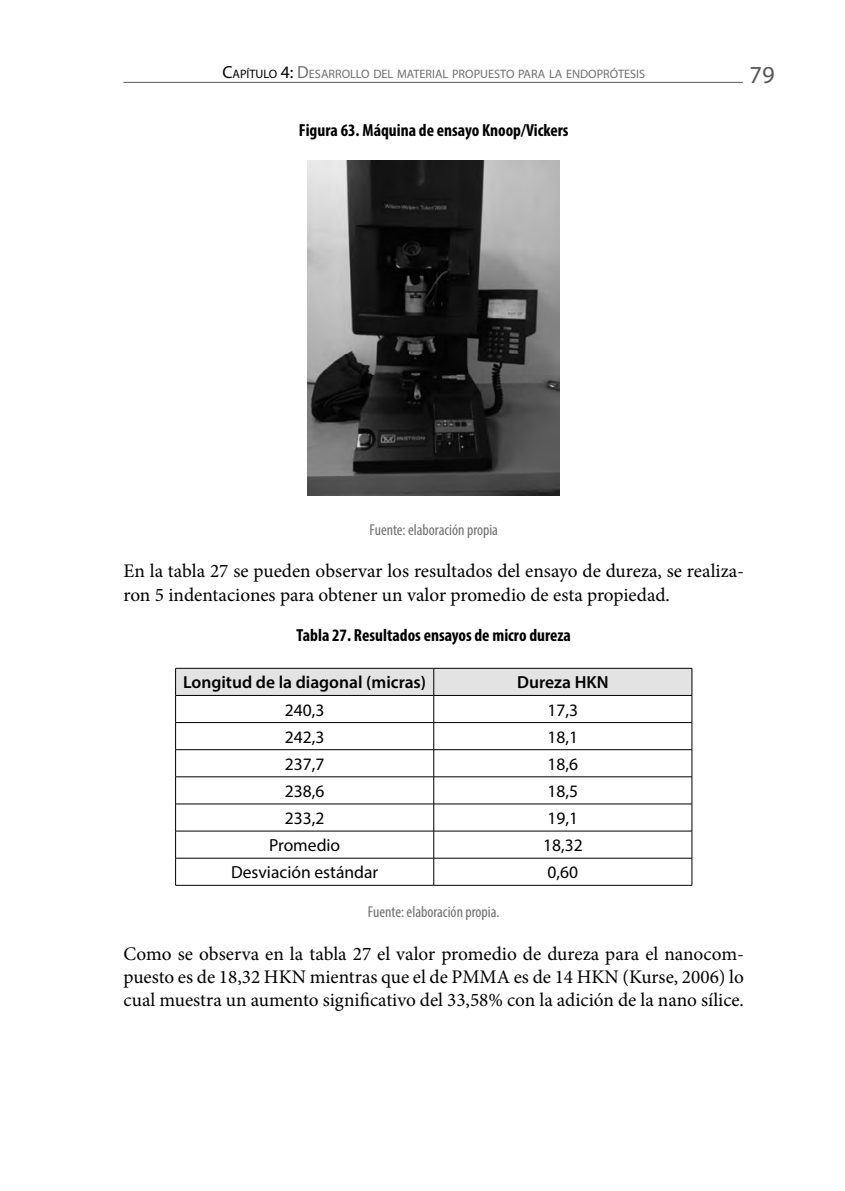
<style>
.page{position:relative;width:845px;height:1191px;background:#fff}
.page>*{position:absolute;margin:0;border:0;box-sizing:border-box;transform-origin:0 0}
.t1{font:24.5px "Myriad Pro";color:#575757}
.Textos_generales{font:19.25px/23.1px "Minion Pro";color:#000}
.Texto_cuadros{font:17.5px "Myriad Pro";color:#000}
.Título_figura{font:700 condensed 17.5px "Myriad Pro";color:#000}
.Título_cuadros{font:600 17.5px "Myriad Pro";color:#000}
.Fuente{font:condensed 15.75px "Myriad Pro";color:#6f6f6f}
.t2{font:12.25px "Myriad Pro";color:#6f6f6f}
.s1{font-size:17.5px;color:#000}
.s2{color:#000}
.s3{font-size:17.5px}
</style>
<div class="page">
<hr style="left:123px;top:82px;width:619px;height:1px;background:#575757">
<img style="left:308px;top:160px;width:251px;height:336px">
<svg style="left:175px;top:668px;width:517px;height:217px"></svg>
<hr style="left:175px;top:885px;width:258px;height:1px;background:#000">
<hr style="left:433px;top:885px;width:258px;height:1px;background:#000">
<p class="t2" style="left:222px;top:66px;width:424px"><span class="s1">C</span><span class="s2">APÍTULO</span> <span class="s1">4:</span> <span class="s3">D</span>ESARROLLO DEL MATERIAL PROPUESTO PARA LA ENDOPRÓTESIS</p>
<p class="t1" style="left:749px;top:59px;width:27px">79</p>
<p class="Título_figura" style="left:299px;top:120px;width:271px">Figura 63. Máquina de ensayo Knoop/Vickers</p>
<p class="Fuente" style="left:369px;top:520px;width:130px">Fuente: elaboración propia</p>
<p class="Textos_generales" style="left:123px;top:560px;width:622px">En la tabla 27 se pueden observar los resultados del ensayo de dureza, se realiza&shy;ron 5 indentaciones para obtener un valor promedio de esta propiedad.</p>
<p class="Título_figura" style="left:296px;top:625px;width:276px">Tabla 27. Resultados ensayos de micro dureza</p>
<p class="Título_cuadros" style="left:183px;top:671px;width:244px">Longitud de la diagonal (micras)</p>
<p class="Título_cuadros" style="left:517px;top:671px;width:93px">Dureza HKN</p>
<p class="Texto_cuadros" style="left:285px;top:699px;width:41px">240,3</p>
<p class="Texto_cuadros" style="left:547px;top:699px;width:32px">17,3</p>
<p class="Texto_cuadros" style="left:285px;top:726px;width:41px">242,3</p>
<p class="Texto_cuadros" style="left:547px;top:726px;width:32px">18,1</p>
<p class="Texto_cuadros" style="left:285px;top:753px;width:41px">237,7</p>
<p class="Texto_cuadros" style="left:547px;top:753px;width:32px">18,6</p>
<p class="Texto_cuadros" style="left:285px;top:780px;width:41px">238,6</p>
<p class="Texto_cuadros" style="left:547px;top:780px;width:32px">18,5</p>
<p class="Texto_cuadros" style="left:285px;top:807px;width:41px">233,2</p>
<p class="Texto_cuadros" style="left:547px;top:807px;width:32px">19,1</p>
<p class="Texto_cuadros" style="left:269px;top:835px;width:73px">Promedio</p>
<p class="Texto_cuadros" style="left:543px;top:835px;width:41px">18,32</p>
<p class="Texto_cuadros" style="left:231px;top:862px;width:148px">Desviación estándar</p>
<p class="Texto_cuadros" style="left:547px;top:862px;width:32px">0,60</p>
<p class="Fuente" style="left:368px;top:902px;width:133px">Fuente: elaboración propia.</p>
<p class="Textos_generales" style="left:123px;top:942px;width:622px;text-align:justify">Como se observa en la tabla 27 el valor promedio de dureza para el nanocom&shy;puesto es de 18,32 HKN mientras que el de PMMA es de 14 HKN (Kurse, 2006) lo cual muestra un aumento significativo del 33,58% con la adición de la nano sílice.</p>
</div>
